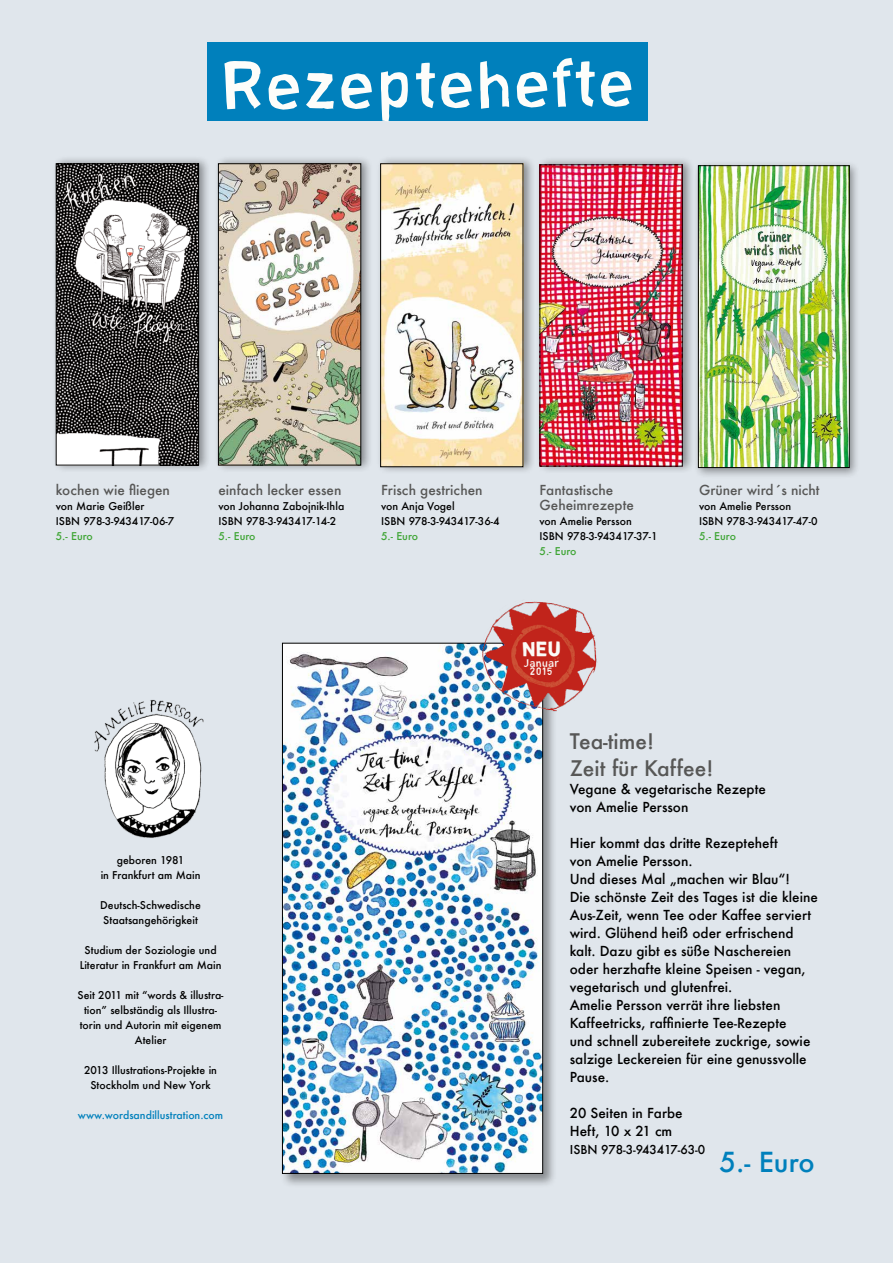
<style>
.page{position:relative;width:893px;height:1263px;background:#e0e6ec}
.page>*{position:absolute;margin:0;border:0;box-sizing:border-box;transform-origin:0 0}
.t1{font:72px "Charlottine Mince";color:#fdfdfa}
.t2{font:500 27px "Futura";color:#0080bc}
.t3{font:500 21px/27px "Futura";color:#575756}
.t4{font:20.7px "Charlottine Grosse";color:#fbfbf7}
.t5{font:500 13.5px/18px "Futura";color:#000}
.t6{font:500 13.5px/15px "Futura";color:#575756}
.t7{font:500 12px "Futura";color:#000}
.t8{font:11.7px/8.2px "Charlottine Mince";color:#fbfbf7;text-align:center}
.t9{font:500 10.5px/15px "Futura";color:#000}
.t10{font:500 10.5px "Futura";color:#3fa535}
.t11{font:500 10.5px "Futura";color:#0080bc}
</style>
<div class="page">
<div style="left:207px;top:43px;width:440px;height:78px;background:#0080bc"></div>
<div style="left:52px;top:155px;width:159px;height:318px;background:#000;opacity:.4"></div>
<img style="left:58px;top:166px;width:139px;height:297px">
<div style="left:56px;top:164px;width:143px;height:301px;border:1px solid #000"></div>
<div style="left:214px;top:155px;width:159px;height:318px;background:#000;opacity:.4"></div>
<img style="left:220px;top:166px;width:139px;height:297px">
<div style="left:218px;top:164px;width:143px;height:301px;border:1px solid #000"></div>
<div style="left:377px;top:155px;width:158px;height:320px;background:#000;opacity:.4"></div>
<img style="left:383px;top:166px;width:138px;height:299px">
<div style="left:536px;top:156px;width:159px;height:318px;background:#000;opacity:.4"></div>
<img style="left:542px;top:167px;width:138px;height:297px">
<div style="left:693px;top:160px;width:167px;height:319px;background:#000;opacity:.4"></div>
<img style="left:700px;top:168px;width:147px;height:298px">
<div style="left:698px;top:166px;width:151px;height:302px;border:1px solid #000"></div>
<img style="left:94px;top:700px;width:110px;height:138px">
<div style="left:280px;top:641px;width:277px;height:547px;background:#000;opacity:.4"></div>
<img style="left:284px;top:645px;width:257px;height:526px">
<div style="left:282px;top:643px;width:261px;height:530px;border:1px solid #000"></div>
<img style="left:473px;top:601px;width:124px;height:114px">
<h1 class="t1" style="left:218px;top:47px;width:416px;rotate:-1deg">Rezeptehefte</h1>
<p class="t6" style="left:56px;top:482px;width:116px">kochen wie fliegen</p>
<p class="t9" style="left:56px;top:498px;width:120px">von Marie Geißler<br>ISBN 978-3-943417-06-7</p>
<p class="t10" style="left:56px;top:529px;width:39px">5.- Euro</p>
<p class="t6" style="left:218px;top:482px;width:124px">einfach lecker essen</p>
<p class="t9" style="left:218px;top:498px;width:127px">von Johanna Zabojnik-Ihla<br>ISBN 978-3-943417-14-2</p>
<p class="t10" style="left:218px;top:529px;width:39px">5.- Euro</p>
<p class="t6" style="left:381px;top:482px;width:103px">Frisch gestrichen</p>
<p class="t9" style="left:381px;top:498px;width:120px">von Anja Vogel<br>ISBN 978-3-943417-36-4</p>
<p class="t10" style="left:381px;top:529px;width:39px">5.- Euro</p>
<p class="t6" style="left:539px;top:482px;width:96px">Fantastische<br>Geheimrezepte</p>
<p class="t9" style="left:539px;top:513px;width:120px">von Amelie Persson<br>ISBN 978-3-943417-37-1</p>
<p class="t10" style="left:539px;top:544px;width:39px">5.- Euro</p>
<h3 class="t4" style="left:522px;top:636px;width:41px">NEU</h3>
<p class="t8" style="left:524px;top:659px;width:37px">Januar<br>2015</p>
<p class="t6" style="left:699px;top:482px;width:122px">Grüner wird´s nicht</p>
<p class="t9" style="left:699px;top:498px;width:120px">von Amelie Persson<br>ISBN 978-3-943417-47-0</p>
<p class="t10" style="left:699px;top:529px;width:39px">5.- Euro</p>
<p class="t9" style="left:101px;top:852px;width:101px;text-align:center">geboren 1981<br>in Frankfurt am Main</p>
<p class="t9" style="left:100px;top:897px;width:102px">Deutsch-Schwedische<br>Staatsangehörigkeit</p>
<p class="t9" style="left:80px;top:942px;width:143px;text-align:center">Studium der Soziologie und<br>Literatur in Frankfurt am Main</p>
<p class="t9" style="left:78px;top:987px;width:147px;text-align:center">Seit 2011 mit “words &amp; illustra&shy;tion” selbständig als Illustra&shy;torin und Autorin mit eigenem<br>Atelier</p>
<p class="t9" style="left:84px;top:1062px;width:134px;text-align:center">2013 Illustrations-Projekte in<br>Stockholm und New York</p>
<p class="t11" style="left:78px;top:1107px;width:147px">www.wordsandillustration.com</p>
<h3 class="t3" style="left:570px;top:727px;width:145px">Tea-time!<br>Zeit für Kaffee!</h3>
<p class="t5" style="left:570px;top:779px;width:198px">Vegane &amp; vegetarische Rezepte von Amelie Persson</p>
<p class="t5" style="left:570px;top:833px;width:250px">Hier kommt das dritte Rezepteheft<br>von Amelie Persson.<br>Und dieses Mal „machen wir Blau“!<br>Die schönste Zeit des Tages ist die kleine Aus-Zeit, wenn Tee oder Kaffee serviert wird. Glühend heiß oder erfrischend kalt. Dazu gibt es süße Naschereien oder herzhafte kleine Speisen - vegan, vegetarisch und glutenfrei.<br>Amelie Persson verrät ihre liebsten Kaffeetricks, raffinierte Tee-Rezepte<br>und schnell zubereitete zuckrige, sowie salzige Leckereien für eine genussvolle Pause.</p>
<p class="t5" style="left:570px;top:1103px;width:114px">20 Seiten in Farbe<br>Heft, 10 x 21 cm</p>
<p class="t7" style="left:570px;top:1141px;width:137px">ISBN 978-3-943417-63-0</p>
<h2 class="t2" style="left:719px;top:1143px;width:97px">5.- Euro</h2>
</div>
